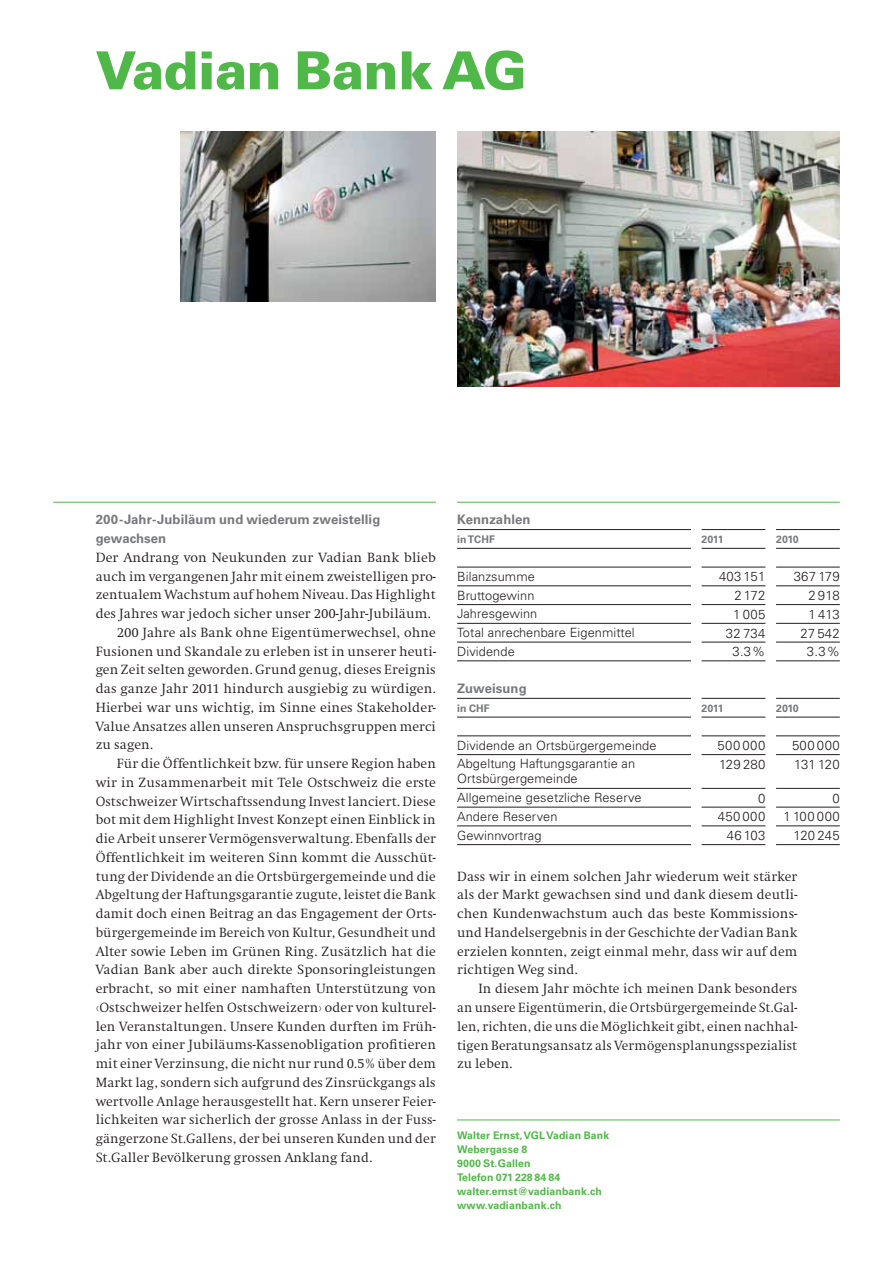
<style>
.page{position:relative;width:893px;height:1263px;background:#fff}
.page>*{position:absolute;margin:0;border:0;box-sizing:border-box;transform-origin:0 0}
.t1{font:900 52.5px "Univers";letter-spacing:-.01em;color:#50b848}
.t2{font:300 13.8px/18.8px "Swift";letter-spacing:.01em;color:#231f20;text-align:justify}
.t3{font:300 13.2px "Univers";letter-spacing:.02em;color:#231f20}
.t4{font:700 13.2px/18.8px "Univers";letter-spacing:.005em;color:#77787b}
.t5{font:300 12.75px/15px "Univers";letter-spacing:.01em;color:#231f20}
.t6{font:700 10.5px/14.1px "Univers";letter-spacing:.015em;color:#50b848}
.t7{font:700 10.5px "Univers";letter-spacing:.01em;color:#77787b}
</style>
<div class="page">
<hr style="left:457px;top:502px;width:383px;height:1px;background:#50b848">
<hr style="left:53px;top:502px;width:383px;height:1px;background:#50b848">
<img style="left:457px;top:132px;width:383px;height:255px">
<hr style="left:457px;top:1120px;width:383px;height:1px;background:#50b848">
<hr style="left:457px;top:529px;width:234px;height:1px;background:#231f20">
<hr style="left:702px;top:529px;width:63px;height:1px;background:#231f20">
<hr style="left:776px;top:529px;width:64px;height:1px;background:#231f20">
<hr style="left:457px;top:548px;width:234px;height:1px;background:#231f20">
<hr style="left:702px;top:548px;width:63px;height:1px;background:#231f20">
<hr style="left:776px;top:548px;width:64px;height:1px;background:#231f20">
<hr style="left:457px;top:567px;width:234px;height:1px;background:#231f20">
<hr style="left:702px;top:567px;width:63px;height:1px;background:#231f20">
<hr style="left:776px;top:567px;width:64px;height:1px;background:#231f20">
<hr style="left:457px;top:586px;width:234px;height:1px;background:#231f20">
<hr style="left:702px;top:586px;width:63px;height:1px;background:#231f20">
<hr style="left:776px;top:586px;width:64px;height:1px;background:#231f20">
<hr style="left:457px;top:604px;width:234px;height:1px;background:#231f20">
<hr style="left:702px;top:604px;width:63px;height:1px;background:#231f20">
<hr style="left:776px;top:604px;width:64px;height:1px;background:#231f20">
<hr style="left:457px;top:623px;width:234px;height:1px;background:#231f20">
<hr style="left:702px;top:623px;width:63px;height:1px;background:#231f20">
<hr style="left:776px;top:623px;width:64px;height:1px;background:#231f20">
<hr style="left:457px;top:642px;width:234px;height:1px;background:#231f20">
<hr style="left:702px;top:642px;width:63px;height:1px;background:#231f20">
<hr style="left:776px;top:642px;width:64px;height:1px;background:#231f20">
<hr style="left:457px;top:661px;width:234px;height:1px;background:#231f20">
<hr style="left:702px;top:661px;width:63px;height:1px;background:#231f20">
<hr style="left:776px;top:661px;width:64px;height:1px;background:#231f20">
<hr style="left:457px;top:698px;width:234px;height:1px;background:#231f20">
<hr style="left:702px;top:698px;width:63px;height:1px;background:#231f20">
<hr style="left:776px;top:698px;width:64px;height:1px;background:#231f20">
<hr style="left:457px;top:717px;width:234px;height:1px;background:#231f20">
<hr style="left:702px;top:717px;width:63px;height:1px;background:#231f20">
<hr style="left:776px;top:717px;width:64px;height:1px;background:#231f20">
<hr style="left:457px;top:736px;width:234px;height:1px;background:#231f20">
<hr style="left:702px;top:736px;width:63px;height:1px;background:#231f20">
<hr style="left:776px;top:736px;width:64px;height:1px;background:#231f20">
<hr style="left:457px;top:754px;width:234px;height:1px;background:#231f20">
<hr style="left:702px;top:754px;width:63px;height:1px;background:#231f20">
<hr style="left:776px;top:754px;width:64px;height:1px;background:#231f20">
<hr style="left:457px;top:788px;width:234px;height:1px;background:#231f20">
<hr style="left:702px;top:788px;width:63px;height:1px;background:#231f20">
<hr style="left:776px;top:788px;width:64px;height:1px;background:#231f20">
<hr style="left:457px;top:807px;width:234px;height:1px;background:#231f20">
<hr style="left:702px;top:807px;width:63px;height:1px;background:#231f20">
<hr style="left:776px;top:807px;width:64px;height:1px;background:#231f20">
<hr style="left:457px;top:826px;width:234px;height:1px;background:#231f20">
<hr style="left:702px;top:826px;width:63px;height:1px;background:#231f20">
<hr style="left:776px;top:826px;width:64px;height:1px;background:#231f20">
<hr style="left:457px;top:844px;width:234px;height:1px;background:#231f20">
<hr style="left:702px;top:844px;width:63px;height:1px;background:#231f20">
<hr style="left:776px;top:844px;width:64px;height:1px;background:#231f20">
<img style="left:181px;top:132px;width:255px;height:170px">
<h1 class="t1" style="left:96px;top:51px;width:433px">Vadian Bank AG</h1>
<p class="t4" style="left:96px;top:511px;width:286px">200-Jahr-Jubiläum und wiederum zweistellig gewachsen</p>
<p class="t2" style="left:96px;top:549px;width:342px">Der Andrang von Neukunden zur Vadian Bank blieb</p>
<p class="t2" style="left:96px;top:568px;width:342px">auch im vergangenen Jahr mit einem zweistelligen pro-</p>
<p class="t2" style="left:96px;top:587px;width:342px">zentualem Wachstum auf hohem Niveau. Das Highlight</p>
<p class="t2" style="left:96px;top:605px;width:337px">des Jahres war jedoch sicher unser 200-Jahr-Jubiläum.</p>
<p class="t2" style="left:117px;top:624px;width:320px">200 Jahre als Bank ohne Eigentümerwechsel, ohne</p>
<p class="t2" style="left:96px;top:643px;width:342px">Fusionen und Skandale zu erleben ist in unserer heuti-</p>
<p class="t2" style="left:96px;top:662px;width:342px">gen Zeit selten geworden. Grund genug, dieses Ereignis</p>
<p class="t2" style="left:96px;top:680px;width:342px">das ganze Jahr 2011 hindurch ausgiebig zu würdigen.</p>
<p class="t2" style="left:96px;top:699px;width:342px">Hierbei war uns wichtig, im Sinne eines Stakeholder-</p>
<p class="t2" style="left:96px;top:718px;width:342px">Value Ansatzes allen unseren Anspruchsgruppen merci</p>
<p class="t2" style="left:96px;top:737px;width:59px">zu sagen.</p>
<p class="t2" style="left:117px;top:755px;width:320px">Für die Öffentlichkeit bzw. für unsere Region haben</p>
<p class="t2" style="left:96px;top:774px;width:342px">wir in Zusammenarbeit mit Tele Ostschweiz die erste</p>
<p class="t2" style="left:96px;top:793px;width:342px">Ostschweizer Wirtschaftssendung Invest lanciert. Diese</p>
<p class="t2" style="left:96px;top:812px;width:342px">bot mit dem Highlight Invest Konzept einen Einblick in</p>
<p class="t2" style="left:96px;top:830px;width:342px">die Arbeit unserer Vermögensverwaltung. Ebenfalls der</p>
<p class="t2" style="left:96px;top:849px;width:342px">Öffentlichkeit im weiteren Sinn kommt die Ausschüt-</p>
<p class="t2" style="left:96px;top:868px;width:342px">tung der Dividende an die Ortsbürgergemeinde und die</p>
<p class="t2" style="left:96px;top:887px;width:342px">Abgeltung der Haftungsgarantie zugute, leistet die Bank</p>
<p class="t2" style="left:96px;top:905px;width:342px">damit doch einen Beitrag an das Engagement der Orts-</p>
<p class="t2" style="left:96px;top:924px;width:342px">bürgergemeinde im Bereich von Kultur, Gesundheit und</p>
<p class="t2" style="left:96px;top:943px;width:342px">Alter sowie Leben im Grünen Ring. Zusätzlich hat die</p>
<p class="t2" style="left:96px;top:962px;width:342px">Vadian Bank aber auch direkte Sponsoringleistungen</p>
<p class="t2" style="left:96px;top:980px;width:342px">erbracht, so mit einer namhaften Unterstützung von</p>
<p class="t2" style="left:96px;top:999px;width:342px">‹Ostschweizer helfen Ostschweizern› oder von kulturel-</p>
<p class="t2" style="left:96px;top:1018px;width:342px">len Veranstaltungen. Unsere Kunden durften im Früh-</p>
<p class="t2" style="left:96px;top:1037px;width:342px">jahr von einer Jubiläums-Kassenobligation profitieren</p>
<p class="t2" style="left:96px;top:1055px;width:342px">mit einer Verzinsung, die nicht nur rund 0.5 % über dem</p>
<p class="t2" style="left:96px;top:1074px;width:342px">Markt lag, sondern sich aufgrund des Zinsrückgangs als</p>
<p class="t2" style="left:96px;top:1093px;width:342px">wertvolle Anlage herausgestellt hat. Kern unserer Feier-</p>
<p class="t2" style="left:96px;top:1112px;width:342px">lichkeiten war sicherlich der grosse Anlass in der Fuss-</p>
<p class="t2" style="left:96px;top:1130px;width:342px">gängerzone St.Gallens, der bei unseren Kunden und der</p>
<p class="t2" style="left:96px;top:1149px;width:278px">St.Galler Bevölkerung grossen Anklang fand.</p>
<p class="t4" style="left:457px;top:511px;width:75px">Kennzahlen</p>
<p class="t7" style="left:457px;top:535px;width:39px">in TCHF</p>
<p class="t7" style="left:702px;top:535px;width:24px">2011</p>
<p class="t7" style="left:776px;top:535px;width:24px">2010</p>
<p class="t5" style="left:457px;top:570px;width:79px">Bilanzsumme</p>
<p class="t3" style="left:719px;top:572px;width:48px">403 151</p>
<p class="t3" style="left:794px;top:572px;width:48px">367 179</p>
<p class="t5" style="left:457px;top:589px;width:79px">Bruttogewinn</p>
<p class="t3" style="left:734px;top:590px;width:32px">2 172</p>
<p class="t3" style="left:808px;top:590px;width:33px">2 918</p>
<p class="t5" style="left:457px;top:608px;width:82px">Jahresgewinn</p>
<p class="t3" style="left:733px;top:609px;width:34px">1 005</p>
<p class="t3" style="left:809px;top:609px;width:33px">1 413</p>
<p class="t5" style="left:457px;top:626px;width:179px">Total anrechenbare Eigenmittel</p>
<p class="t3" style="left:726px;top:628px;width:41px">32 734</p>
<p class="t3" style="left:800px;top:628px;width:41px">27 542</p>
<p class="t5" style="left:457px;top:645px;width:59px">Dividende</p>
<p class="t3" style="left:732px;top:647px;width:34px">3.3 %</p>
<p class="t3" style="left:807px;top:647px;width:34px">3.3 %</p>
<p class="t4" style="left:457px;top:680px;width:71px">Zuweisung</p>
<p class="t7" style="left:457px;top:704px;width:34px">in CHF</p>
<p class="t7" style="left:702px;top:704px;width:24px">2011</p>
<p class="t7" style="left:776px;top:704px;width:24px">2010</p>
<p class="t5" style="left:457px;top:739px;width:201px">Dividende an Ortsbürgergemeinde</p>
<p class="t3" style="left:718px;top:740px;width:49px">500 000</p>
<p class="t3" style="left:792px;top:740px;width:49px">500 000</p>
<p class="t5" style="left:457px;top:758px;width:180px">Abgeltung Haftungsgarantie an<br>Ortsbürgergemeinde</p>
<p class="t3" style="left:719px;top:759px;width:48px">129 280</p>
<p class="t3" style="left:794px;top:759px;width:47px">131 120</p>
<p class="t5" style="left:457px;top:791px;width:186px">Allgemeine gesetzliche Reserve</p>
<p class="t3" style="left:758px;top:793px;width:9px">0</p>
<p class="t3" style="left:832px;top:793px;width:9px">0</p>
<p class="t5" style="left:457px;top:810px;width:102px">Andere Reserven</p>
<p class="t3" style="left:718px;top:812px;width:49px">450 000</p>
<p class="t3" style="left:783px;top:812px;width:58px">1 100 000</p>
<p class="t5" style="left:457px;top:829px;width:86px">Gewinnvortrag</p>
<p class="t3" style="left:727px;top:830px;width:40px">46 103</p>
<p class="t3" style="left:793px;top:830px;width:48px">120 245</p>
<p class="t2" style="left:457px;top:868px;width:342px">Dass wir in einem solchen Jahr wiederum weit stärker als der Markt gewachsen sind und dank diesem deutli&shy;chen Kundenwachstum auch das beste Kommissions&shy;und Handelsergebnis in der Geschichte der Vadian Bank erzielen konnten, zeigt einmal mehr, dass wir auf dem richtigen Weg sind.</p>
<p class="t2" style="left:457px;top:980px;width:342px;text-indent:21px">In diesem Jahr möchte ich meinen Dank besonders an unsere Eigentümerin, die Ortsbürgergemeinde St.Gal&shy;len, richten, die uns die Möglichkeit gibt, einen nachhal&shy;tigen Beratungsansatz als Vermögensplanungsspezialist zu leben.</p>
<p class="t6" style="left:457px;top:1129px;width:154px">Walter Ernst, VGL Vadian Bank<br>Webergasse 8<br>9000 St.Gallen<br>Telefon 071 228 84 84 walter.ernst@vadianbank.ch www.vadianbank.ch</p>
</div>
